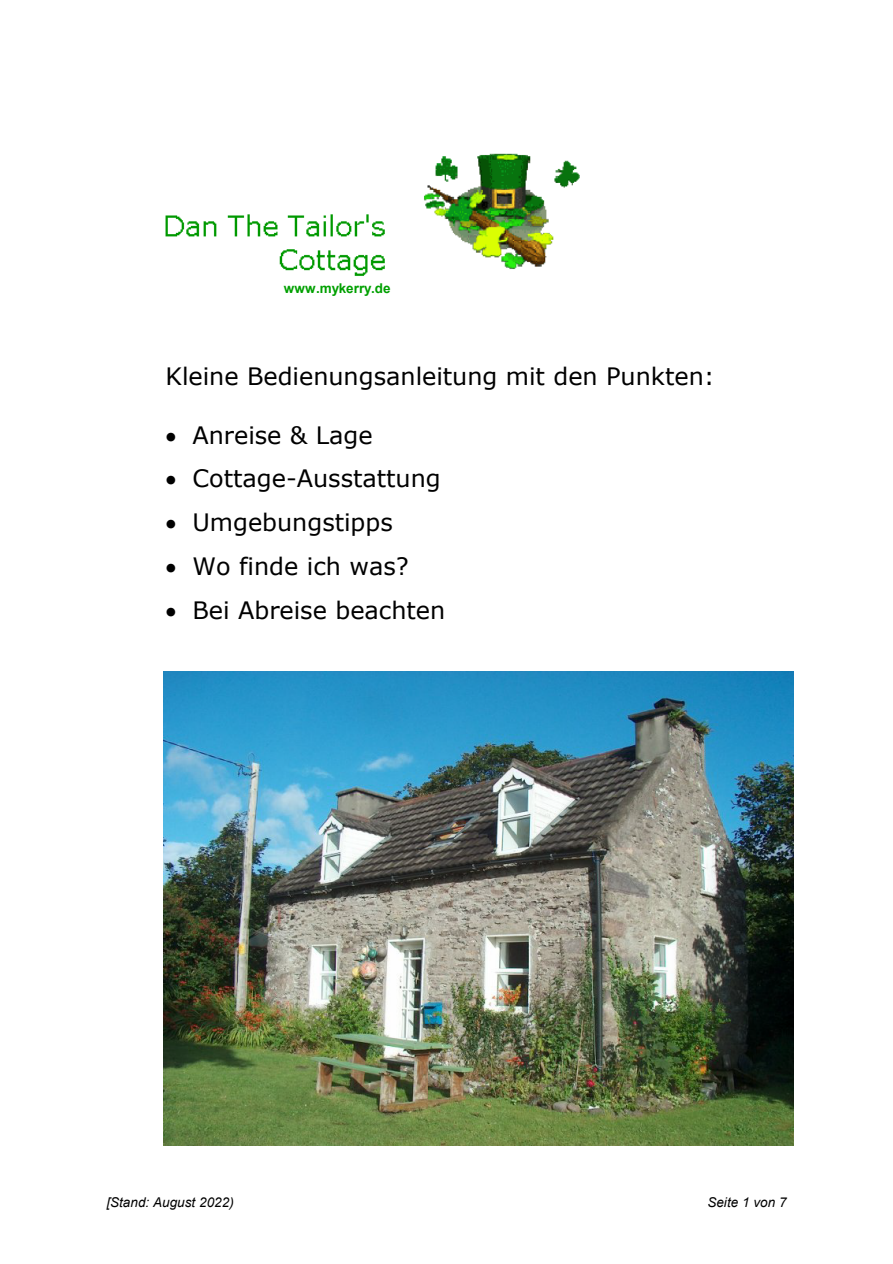
<style>
.page{position:relative;width:893px;height:1264px;background:#fff}
.page>*{position:absolute;margin:0;border:0;box-sizing:border-box;transform-origin:0 0}
.t1{font:24px "Verdana";color:#000}
.t2{font:italic 13.5px "Arial";letter-spacing:.005em;color:#000}
.t3{font:700 13.5px "Arial";letter-spacing:.005em;color:#00a000}
</style>
<div class="page">
<img style="left:165px;top:153px;width:415px;height:123px">
<img style="left:164px;top:671px;width:630px;height:474px">
<p class="t3" style="left:284px;top:279px;width:109px">www.mykerry.de</p>
<p class="t1" style="left:165px;top:360px;width:551px">Kleine Bedienungsanleitung mit den Punkten:</p>
<p class="t1" style="left:165px;top:418px;width:209px">• Anreise &amp; Lage</p>
<p class="t1" style="left:165px;top:462px;width:277px">• Cottage-Ausstattung</p>
<p class="t1" style="left:165px;top:506px;width:229px">• Umgebungstipps</p>
<p class="t1" style="left:165px;top:549px;width:245px">• Wo finde ich was?</p>
<p class="t1" style="left:165px;top:593px;width:281px">• Bei Abreise beachten</p>
<p class="t2" style="left:106px;top:1193px;width:129px">[Stand: August 2022)</p>
<p class="t2" style="left:707px;top:1193px;width:81px">Seite 1 von 7</p>
</div>
